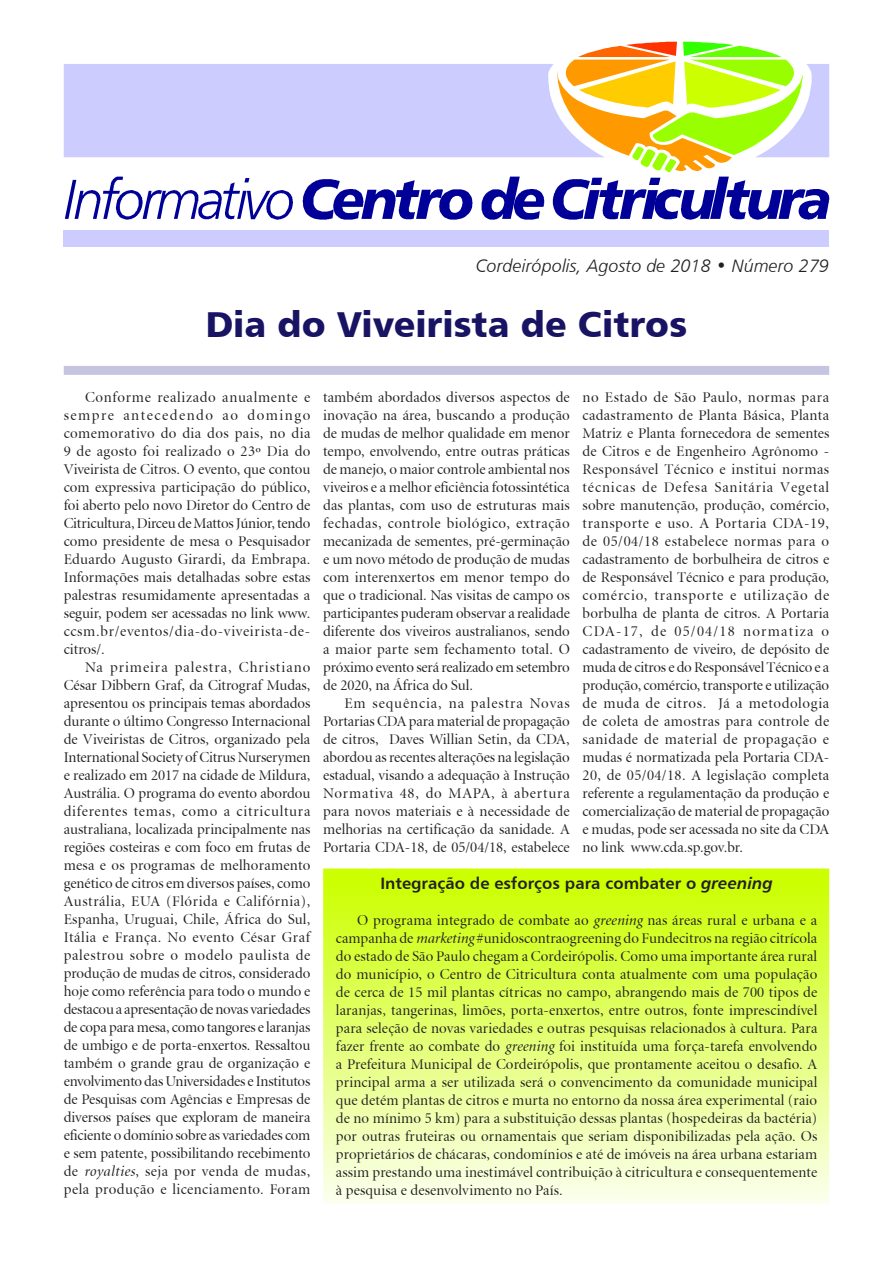
<style>
.page{position:relative;width:893px;height:1276px;background:#fff}
.page>*{position:absolute;margin:0;border:0;box-sizing:border-box;transform-origin:0 0}
.Título_1{font:36px "Humanist 777 BT Black B";color:#191364}
.t1{font:18px "Humanist 777 BT Light Italic B";color:#231f20}
.Título_4{font:16.5px "Humanist 777 BT Bold B";color:#231f20}
.Informativo{font:15px/18px "Atlante Display S Si Display";letter-spacing:.005em;color:#231f20;text-align:justify}
.s1{font-style:italic}
.s2{font-family:"Humanist 777 BT Bold Italic B"}
</style>
<div class="page">
<div style="left:323px;top:868px;width:506px;height:335px;background:linear-gradient(to bottom,#caff00,#fbffed);border:2px solid #cf0"></div>
<div style="left:64px;top:64px;width:489px;height:93px;background:#ccf"></div>
<div style="left:64px;top:230px;width:765px;height:17px;background:#ccf"></div>
<svg style="left:65px;top:177px;width:228px;height:43px"></svg>
<svg style="left:553px;top:42px;width:276px;height:178px"></svg>
<svg style="left:482px;top:177px;width:62px;height:43px"></svg>
<svg style="left:303px;top:179px;width:170px;height:41px"></svg>
<div style="left:64px;top:366px;width:765px;height:9px;background:#c6c4e1"></div>
<p class="t1" style="left:476px;top:254px;width:355px">Cordeirópolis, Agosto de 2018 • Número 279</p>
<p class="Título_1" style="left:206px;top:302px;width:483px">Dia do Viveirista de Citros</p>
<p class="Informativo" style="left:64px;top:389px;width:248px;text-indent:21px">Conforme realizado anualmente e sempre antecedendo ao domingo comemorativo do dia dos pais, no dia 9 de agosto foi realizado o 23º Dia do Viveirista de Citros. O evento, que contou com expressiva participação do público, foi aberto pelo novo Diretor do Centro de Citricultura, Dirceu de Mattos Júnior, tendo como presidente de mesa o Pesquisador Eduardo Augusto Girardi, da Embrapa.<br>Informações mais detalhadas sobre estas palestras resumidamente apresentadas a seguir, podem ser acessadas no link www. ccsm.br/eventos/dia-do-viveirista-de&shy;citros/.</p>
<p class="Informativo" style="left:64px;top:659px;width:248px;text-indent:21px">Na primeira palestra, Christiano César Dibbern Graf, da Citrograf Mudas, apresentou os principais temas abordados durante o último Congresso Internacional de Viveiristas de Citros, organizado pela International Society of Citrus Nurserymen e realizado em 2017 na cidade de Mildura, Austrália. O programa do evento abordou diferentes temas, como a citricultura australiana, localizada principalmente nas regiões costeiras e com foco em frutas de mesa e os programas de melhoramento genético de citros em diversos países, como Austrália, EUA (Flórida e Califórnia), Espanha, Uruguai, Chile, África do Sul, Itália e França. No evento César Graf palestrou sobre o modelo paulista de produção de mudas de citros, considerado hoje como referência para todo o mundo e destacou a apresentação de novas variedades de copa para mesa, como tangores e laranjas de umbigo e de porta-enxertos. Ressaltou também o grande grau de organização e envolvimento das Universidades e Institutos de Pesquisas com Agências e Empresas de diversos países que exploram de maneira eficiente o domínio sobre as variedades com e sem patente, possibilitando recebimento de <span class="s1">royalties</span>, seja por venda de mudas, pela produção e licenciamento. Foram</p>
<p class="Informativo" style="left:323px;top:389px;width:248px">também abordados diversos aspectos de inovação na área, buscando a produção de mudas de melhor qualidade em menor tempo, envolvendo, entre outras práticas de manejo, o maior controle ambiental nos viveiros e a melhor eficiência fotossintética das plantas, com uso de estruturas mais fechadas, controle biológico, extração mecanizada de sementes, pré-germinação e um novo método de produção de mudas com interenxertos em menor tempo do que o tradicional. Nas visitas de campo os participantes puderam observar a realidade diferente dos viveiros australianos, sendo a maior parte sem fechamento total. O próximo evento será realizado em setembro de 2020, na África do Sul.</p>
<p class="Informativo" style="left:323px;top:695px;width:248px;text-indent:21px">Em sequência, na palestra Novas Portarias CDA para material de propagação de citros, Daves Willian Setin, da CDA, abordou as recentes alterações na legislação estadual, visando a adequação à Instrução Normativa 48, do MAPA, à abertura para novos materiais e à necessidade de melhorias na certificação da sanidade. A Portaria CDA-18, de 05/04/18, estabelece</p>
<p class="Informativo" style="left:583px;top:389px;width:248px">no Estado de São Paulo, normas para cadastramento de Planta Básica, Planta Matriz e Planta fornecedora de sementes de Citros e de Engenheiro Agrônomo - Responsável Técnico e institui normas técnicas de Defesa Sanitária Vegetal sobre manutenção, produção, comércio, transporte e uso. A Portaria CDA-19, de 05/04/18 estabelece normas para o cadastramento de borbulheira de citros e de Responsável Técnico e para produção, comércio, transporte e utilização de borbulha de planta de citros. A Portaria CDA-17, de 05/04/18 normatiza o cadastramento de viveiro, de depósito de muda de citros e do Responsável Técnico e a produção, comércio, transporte e utilização de muda de citros. Já a metodologia de coleta de amostras para controle de sanidade de material de propagação e mudas é normatizada pela Portaria CDA-20, de 05/04/18. A legislação completa referente a regulamentação da produção e comercialização de material de propagação e mudas, pode ser acessada no site da CDA no link www.cda.sp.gov.br.</p>
<p class="Título_4" style="left:380px;top:873px;width:394px">Integração de esforços para combater o <span class="s2">greening</span></p>
<p class="Informativo" style="left:336px;top:912px;width:483px;text-indent:21px">O programa integrado de combate ao <span class="s1">greening</span> nas áreas rural e urbana e a campanha de <span class="s1">marketing</span> #unidoscontraogreening do Fundecitros na região citrícola do estado de São Paulo chegam a Cordeirópolis. Como uma importante área rural do município, o Centro de Citricultura conta atualmente com uma população de cerca de 15 mil plantas cítricas no campo, abrangendo mais de 700 tipos de laranjas, tangerinas, limões, porta-enxertos, entre outros, fonte imprescindível para seleção de novas variedades e outras pesquisas relacionados à cultura. Para fazer frente ao combate do <span class="s1">greening</span> foi instituída uma força-tarefa envolvendo a Prefeitura Municipal de Cordeirópolis, que prontamente aceitou o desafio. A principal arma a ser utilizada será o convencimento da comunidade municipal que detém plantas de citros e murta no entorno da nossa área experimental (raio de no mínimo 5 km) para a substituição dessas plantas (hospedeiras da bactéria) por outras fruteiras ou ornamentais que seriam disponibilizadas pela ação. Os proprietários de chácaras, condomínios e até de imóveis na área urbana estariam assim prestando uma inestimável contribuição à citricultura e consequentemente à pesquisa e desenvolvimento no País.</p>
</div>
